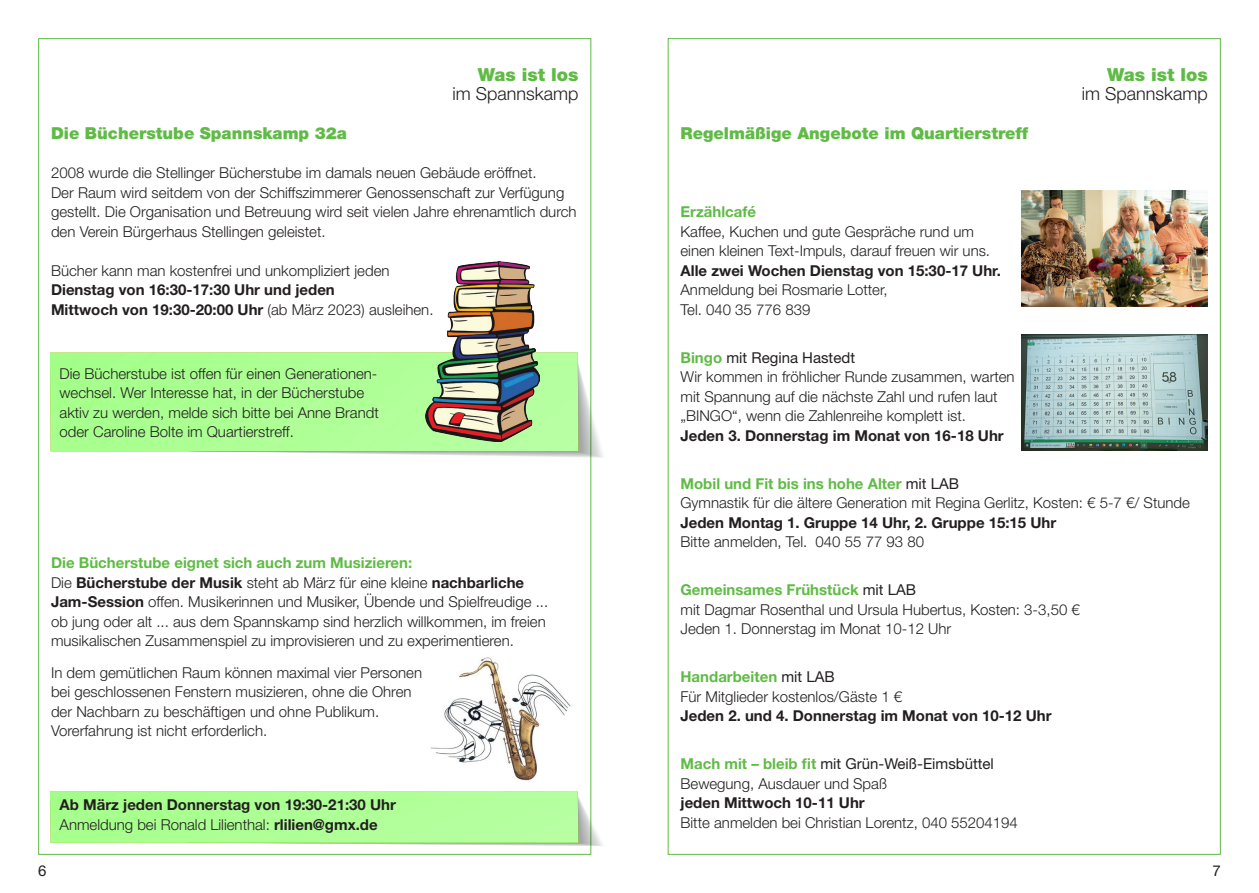
<style>
.page{position:relative;width:1259px;height:893px;background:#fff}
.page>*{position:absolute;margin:0;border:0;box-sizing:border-box;transform-origin:0 0}
.fließ{font:300 18px "Helvetica Neue LT Pro";color:#231f20}
.fließ-2{font:900 18px "Helvetica Neue LT Pro";color:#60bb46}
.fließ-3{font:900 16.5px "Helvetica Neue LT Pro";color:#60bb46}
.fließ-4{font:300 15px/19.5px "Helvetica Neue LT Pro";color:#231f20}
.fließ-5{font:700 15px "Helvetica Neue LT Pro";color:#231f20}
.fließ-6{font:700 15px "Helvetica Neue LT Pro";color:#60bb46}
.fließ-7{font:15px "Helvetica Neue LT Pro";color:#231f20}
.s1{font-weight:300}
.s2{font-weight:700}
.s3{font-weight:700;color:#60bb46}
.s4{font-weight:400;color:#231f20}
</style>
<div class="page">
<img style="left:431px;top:657px;width:140px;height:124px">
<svg style="left:50px;top:791px;width:553px;height:56px;background:#b4fc9e"></svg>
<svg style="left:189px;top:353px;width:414px;height:106px"></svg>
<svg style="left:50px;top:352px;width:528px;height:99px;background:#acfe94"></svg>
<img style="left:425px;top:261px;width:114px;height:181px">
<img style="left:1021px;top:190px;width:187px;height:117px">
<img style="left:1021px;top:334px;width:187px;height:116px">
<p class="fließ-2" style="left:478px;top:64px;width:102px">Was ist los</p>
<p class="fließ" style="left:452px;top:83px;width:127px">im Spannskamp</p>
<p class="fließ-3" style="left:51px;top:124px;width:297px">Die Bücherstube Spannskamp 32a</p>
<p class="fließ-4" style="left:51px;top:163px;width:527px">2008 wurde die Stellinger Bücherstube im damals neuen Gebäude eröffnet.<br>Der Raum wird seitdem von der Schiffszimmerer Genossenschaft zur Verfügung gestellt. Die Organisation und Betreuung wird seit vielen Jahre ehrenamtlich durch den Verein Bürgerhaus Stellingen geleistet.</p>
<p class="fließ-4" style="left:51px;top:260px;width:340px">Bücher kann man kostenfrei und unkompliziert jeden</p>
<p class="fließ-5" style="left:51px;top:281px;width:285px">Dienstag von 16:30-17:30 Uhr und jeden</p>
<p class="fließ-5" style="left:51px;top:300px;width:384px">Mittwoch von 19:30-20:00 Uhr <span class="s1">(ab März 2023) ausleihen.</span></p>
<p class="fließ-4" style="left:60px;top:363px;width:321px">Die Bücherstube ist offen für einen Generationen&shy;wechsel. Wer Interesse hat, in der Bücherstube aktiv zu werden, melde sich bitte bei Anne Brandt oder Caroline Bolte im Quartierstreff.</p>
<p class="fließ-6" style="left:51px;top:554px;width:363px">Die Bücherstube eignet sich auch zum Musizieren:</p>
<p class="fließ-4" style="left:51px;top:572px;width:499px">Die <span class="s2">Bücherstube der Musik</span> steht ab März für eine kleine <span class="s2">nachbarliche Jam-Session</span> offen. Musikerinnen und Musiker, Übende und Spielfreudige ... ob jung oder alt ... aus dem Spannskamp sind herzlich willkommen, im freien musikalischen Zusammenspiel zu improvisieren und zu experimentieren.</p>
<p class="fließ-4" style="left:51px;top:662px;width:372px">In dem gemütlichen Raum können maximal vier Personen</p>
<p class="fließ-4" style="left:51px;top:682px;width:362px">bei geschlossenen Fenstern musizieren, ohne die Ohren</p>
<p class="fließ-4" style="left:51px;top:701px;width:330px">der Nachbarn zu beschäftigen und ohne Publikum.</p>
<p class="fließ-4" style="left:51px;top:721px;width:218px">Vorerfahrung ist nicht erforderlich.</p>
<p class="fließ-5" style="left:60px;top:795px;width:338px">Ab März jeden Donnerstag von 19:30-21:30 Uhr</p>
<p class="fließ-4" style="left:60px;top:814px;width:320px">Anmeldung bei Ronald Lilienthal: <span class="s2">rlilien@gmx.de</span></p>
<p class="fließ-3" style="left:680px;top:124px;width:349px">Regelmäßige Angebote im Quartierstreff</p>
<p class="fließ-2" style="left:1107px;top:64px;width:102px">Was ist los</p>
<p class="fließ" style="left:1082px;top:83px;width:127px">im Spannskamp</p>
<p class="fließ-6" style="left:680px;top:203px;width:77px">Erzählcafé</p>
<p class="fließ-4" style="left:680px;top:221px;width:311px">Kaffee, Kuchen und gute Gespräche rund um einen kleinen Text-Impuls, darauf freuen wir uns.</p>
<p class="fließ-5" style="left:680px;top:261px;width:322px">Alle zwei Wochen Dienstag von 15:30-17 Uhr.</p>
<p class="fließ-4" style="left:680px;top:280px;width:208px">Anmeldung bei Rosmarie Lotter,</p>
<p class="fließ-4" style="left:680px;top:299px;width:131px">Tel. 040 35 776 839</p>
<p class="fließ-7" style="left:680px;top:348px;width:176px"><span class="s3">Bingo</span> mit Regina Hastedt</p>
<p class="fließ-4" style="left:680px;top:367px;width:336px">Wir kommen in fröhlicher Runde zusammen, warten</p>
<p class="fließ-4" style="left:680px;top:386px;width:318px">mit Spannung auf die nächste Zahl und rufen laut</p>
<p class="fließ-4" style="left:680px;top:406px;width:287px">„BINGO“, wenn die Zahlenreihe komplett ist.</p>
<p class="fließ-5" style="left:680px;top:426px;width:325px">Jeden 3. Donnerstag im Monat von 16-18 Uhr</p>
<p class="fließ-6" style="left:680px;top:474px;width:280px">Mobil und Fit bis ins hohe Alter <span class="s4">mit LAB</span></p>
<p class="fließ-4" style="left:680px;top:493px;width:511px">Gymnastik für die ältere Generation mit Regina Gerlitz, Kosten: € 5-7 €/ Stunde</p>
<p class="fließ-5" style="left:680px;top:513px;width:377px">Jeden Montag 1. Gruppe 14 Uhr, 2. Gruppe 15:15 Uhr</p>
<p class="fließ-4" style="left:680px;top:532px;width:245px">Bitte anmelden, Tel. 040 55 77 93 80</p>
<p class="fließ-6" style="left:680px;top:581px;width:237px">Gemeinsames Frühstück <span class="s4">mit LAB</span></p>
<p class="fließ-4" style="left:680px;top:599px;width:401px">mit Dagmar Rosenthal und Ursula Hubertus, Kosten: 3-3,50 €</p>
<p class="fließ-4" style="left:680px;top:619px;width:272px">Jeden 1. Donnerstag im Monat 10-12 Uhr</p>
<p class="fließ-6" style="left:680px;top:668px;width:156px">Handarbeiten <span class="s4">mit LAB</span></p>
<p class="fließ-4" style="left:680px;top:686px;width:223px">Für Mitglieder kostenlos/Gäste 1 €</p>
<p class="fließ-5" style="left:680px;top:707px;width:372px">Jeden 2. und 4. Donnerstag im Monat von 10-12 Uhr</p>
<p class="fließ-7" style="left:680px;top:755px;width:315px"><span class="s3">Mach mit – bleib fit</span> mit Grün-Weiß-Eimsbüttel</p>
<p class="fließ-4" style="left:680px;top:773px;width:208px">Bewegung, Ausdauer und Spaß</p>
<p class="fließ-5" style="left:680px;top:794px;width:186px">jeden Mittwoch 10-11 Uhr</p>
<p class="fließ-4" style="left:680px;top:812px;width:339px">Bitte anmelden bei Christian Lorentz, 040 55204194</p>
<p class="fließ-7" style="left:38px;top:861px;width:10px">6</p>
<p class="fließ-7" style="left:1212px;top:861px;width:10px">7</p>
</div>
